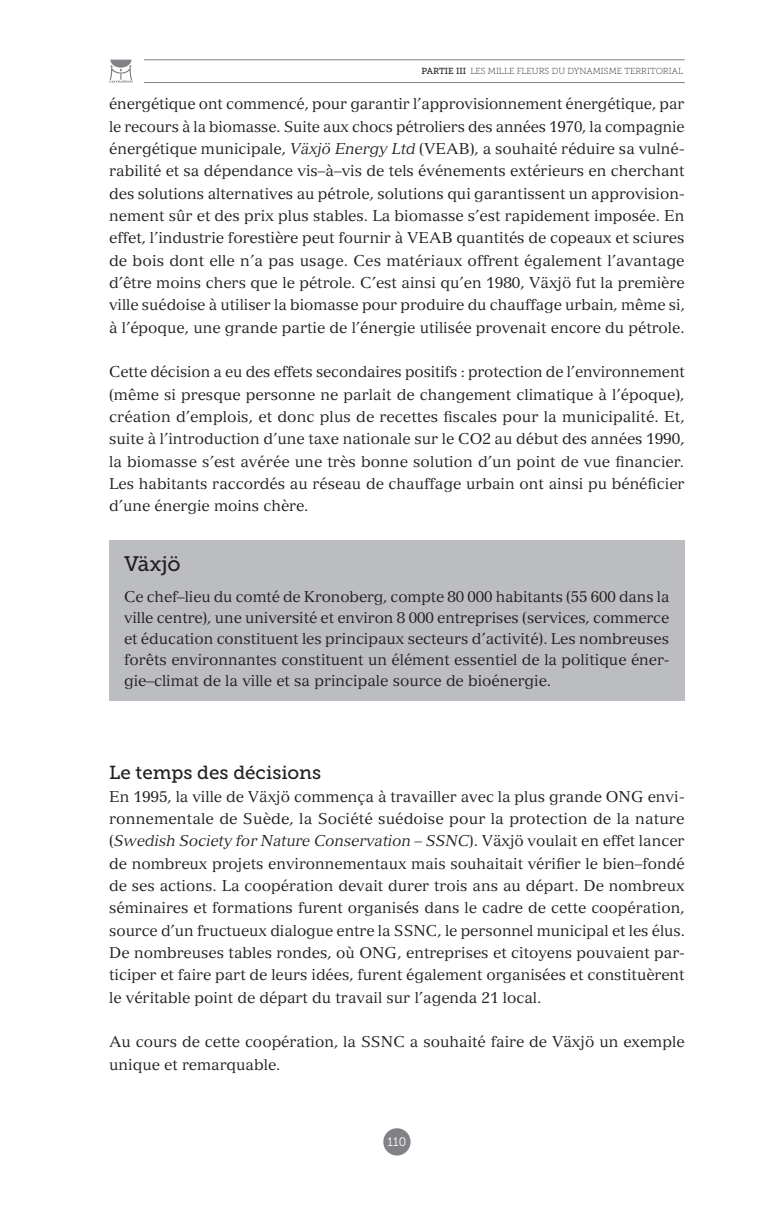
<style>
.page{position:relative;width:769px;height:1206px;background:#fff}
.page>*{position:absolute;margin:0;border:0;box-sizing:border-box;transform-origin:0 0}
.t1{font:21px "Museo Slab 500";color:#231f20}
.t2{font:18.9px "Museo Slab 500";color:#231f20}
.t3{font:15.4px/22.4px "Versailles LT";color:#231f20;text-align:justify}
.t4{font:12.25px "Museo Slab 300";color:#fff}
.t5{font:8.75px "Museo Slab 100";color:#231f20}
.s1{font-family:"Museo Slab 500"}
.s2{font-style:italic}
</style>
<div class="page">
<hr style="left:144px;top:59px;width:541px;height:1px;background:#808285">
<hr style="left:144px;top:82px;width:541px;height:1px;background:#808285">
<svg style="left:109px;top:60px;width:24px;height:23px"></svg>
<div style="left:383px;top:1128px;width:28px;height:27px;background:#808285;border-radius:50%"></div>
<div style="left:109px;top:540px;width:575px;height:161px;background:#bcbdc0"></div>
<p class="t5" style="left:421px;top:66px;width:263px"><span class="s1">PARTIE III</span> LES MILLE FLEURS DU DYNAMISME TERRITORIAL</p>
<p class="t3" style="left:109px;top:93px;width:577px">énergétique ont commencé, pour garantir l’approvisionnement énergétique, par le recours à la biomasse. Suite aux chocs pétroliers des années 1970, la compagnie énergétique municipale, <span class="s2">Växjö Energy Ltd</span> (VEAB), a souhaité réduire sa vulné&shy;rabilité et sa dépendance vis–à–vis de tels événements extérieurs en cherchant des solutions alternatives au pétrole, solutions qui garantissent un approvision&shy;nement sûr et des prix plus stables. La biomasse s’est rapidement imposée. En effet, l’industrie forestière peut fournir à VEAB quantités de copeaux et sciures de bois dont elle n’a pas usage. Ces matériaux offrent également l’avantage d’être moins chers que le pétrole. C’est ainsi qu’en 1980, Växjö fut la première ville suédoise à utiliser la biomasse pour produire du chauffage urbain, même si, à l’époque, une grande partie de l’énergie utilisée provenait encore du pétrole.</p>
<p class="t3" style="left:109px;top:360px;width:577px">Cette décision a eu des effets secondaires positifs : protection de l’environnement (même si presque personne ne parlait de changement climatique à l’époque), création d’emplois, et donc plus de recettes fiscales pour la municipalité. Et, suite à l’introduction d’une taxe nationale sur le CO2 au début des années 1990, la biomasse s’est avérée une très bonne solution d’un point de vue financier.<br>Les habitants raccordés au réseau de chauffage urbain ont ainsi pu bénéficier d’une énergie moins chère.</p>
<h1 class="t1" style="left:124px;top:552px;width:58px">Växjö</h1>
<p class="t3" style="left:124px;top:586px;width:547px;line-height:21px">Ce chef–lieu du comté de Kronoberg, compte 80 000 habitants (55 600 dans la ville centre), une université et environ 8 000 entreprises (services, commerce et éducation constituent les principaux secteurs d’activité). Les nombreuses forêts environnantes constituent un élément essentiel de la politique éner&shy;gie–climat de la ville et sa principale source de bioénergie.</p>
<p class="t2" style="left:109px;top:762px;width:214px">Le temps des décisions</p>
<p class="t3" style="left:109px;top:785px;width:577px">En 1995, la ville de Växjö commença à travailler avec la plus grande ONG envi&shy;ronnementale de Suède, la Société suédoise pour la protection de la nature (<span class="s2">Swedish Society for Nature Conservation – SSNC</span>). Växjö voulait en effet lancer de nombreux projets environnementaux mais souhaitait vérifier le bien–fondé de ses actions. La coopération devait durer trois ans au départ. De nombreux séminaires et formations furent organisés dans le cadre de cette coopération, source d’un fructueux dialogue entre la SSNC, le personnel municipal et les élus.<br>De nombreuses tables rondes, où ONG, entreprises et citoyens pouvaient par&shy;ticiper et faire part de leurs idées, furent également organisées et constituèrent le véritable point de départ du travail sur l’agenda 21 local.</p>
<p class="t3" style="left:109px;top:1030px;width:577px">Au cours de cette coopération, la SSNC a souhaité faire de Växjö un exemple unique et remarquable.</p>
<p class="t4" style="left:388px;top:1135px;width:20px">110</p>
</div>
